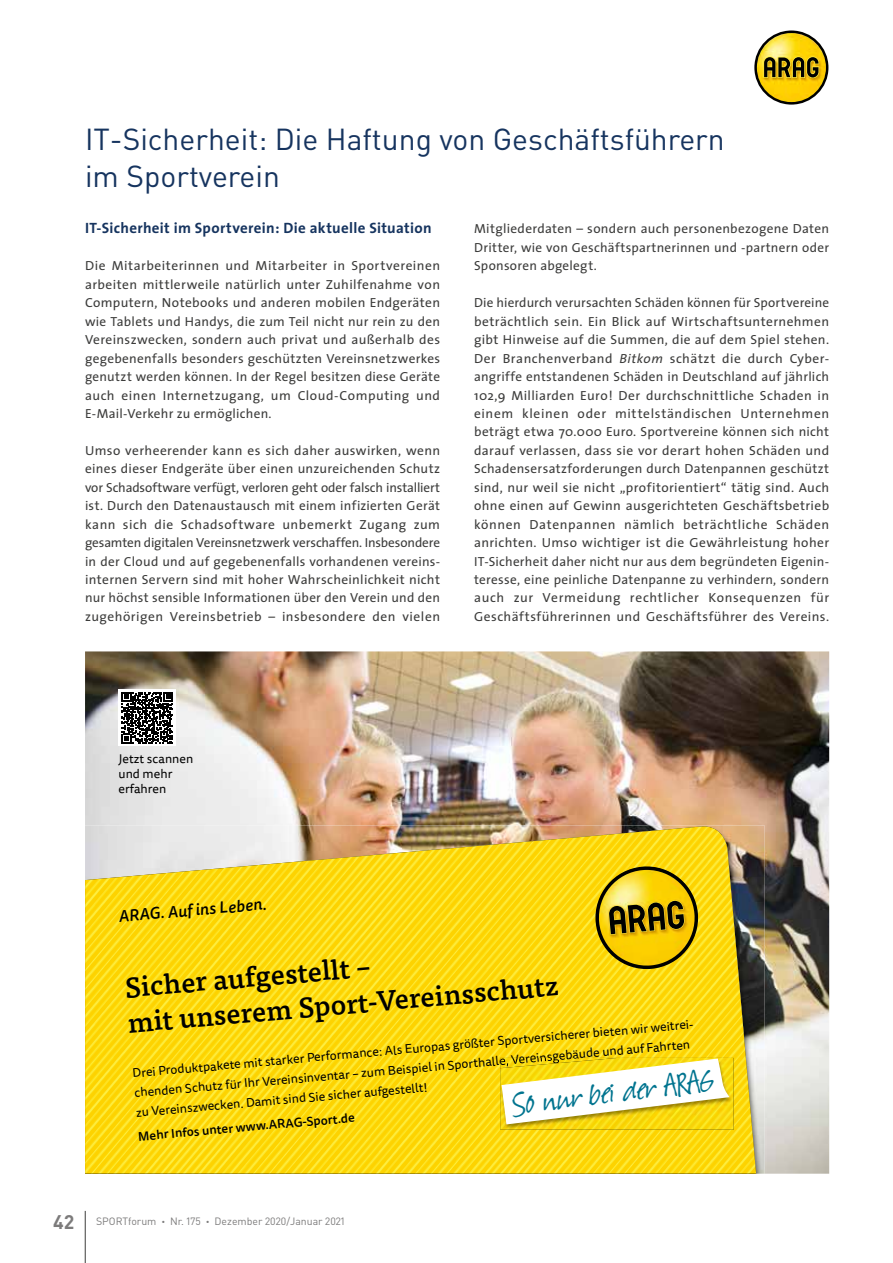
<style>
.page{position:relative;width:893px;height:1263px;background:#fff}
.page>*{position:absolute;margin:0;border:0;box-sizing:border-box;transform-origin:0 0}
.t1{font:37.95px "Suomi Hand Script";color:#00748f}
.t2{font:30px/36px "DINOT";color:#16345f}
.t3{font:500 27.9px/35.1px "Tisa OT";color:#000}
.t4{font:italic 500 16.05px "Tisa Sans OT";color:#000}
.t5{font:700 15px "The Sans";letter-spacing:.02em;color:#16345f}
.t6{font:13.2px/18.5px "The Sans";letter-spacing:.03em;color:#3c3c3b;text-align:justify}
.t7{font:12.45px/19.8px "Tisa Sans OT";letter-spacing:.005em;color:#000}
.t8{font:500 12.45px "Tisa Sans OT";color:#000}
.t9{font:10.5px "DINOT";color:#7c7b7b}
.s1{font-style:italic}
.s2{font-weight:700;font-size:19.5px}
.s3{font-weight:900}
</style>
<div class="page">
<hr style="left:85px;top:1211px;width:1px;height:52px;background:#3c3c3b">
<img style="left:85px;top:651px;width:744px;height:523px">
<img style="left:758px;top:877px;width:7px;height:297px">
<img style="left:85px;top:826px;width:671px;height:348px">
<svg style="left:593px;top:866px;width:107px;height:105px;background:#c8a912"></svg>
<svg style="left:118px;top:689px;width:58px;height:57px"></svg>
<svg style="left:122px;top:692px;width:51px;height:51px"></svg>
<img style="left:500px;top:1058px;width:234px;height:72px">
<img style="left:500px;top:1058px;width:2px;height:10px">
<svg style="left:502px;top:1058px;width:228px;height:66px"></svg>
<svg style="left:754px;top:31px;width:74px;height:74px"></svg>
<img style="left:757px;top:33px;width:69px;height:69px;border-radius:35px">
<svg style="left:763px;top:56px;width:56px;height:22px"></svg>
<h2 class="t2" style="left:85px;top:120px;width:641px">IT-Sicherheit: Die Haftung von Geschäftsführern im Sportverein</h2>
<p class="t5" style="left:85px;top:216px;width:348px">IT-Sicherheit im Sportverein: Die aktuelle Situation</p>
<p class="t6" style="left:85px;top:256px;width:357px">Die Mitarbeiterinnen und Mitarbeiter in Sportvereinen arbeiten mittlerweile natürlich unter Zuhilfenahme von Computern, Notebooks und anderen mobilen Endgeräten wie Tablets und Handys, die zum Teil nicht nur rein zu den Vereinszwecken, sondern auch privat und außerhalb des gegebenenfalls besonders geschützten Vereinsnetzwerkes genutzt werden können. In der Regel besitzen diese Geräte auch einen Internetzugang, um Cloud-Computing und E-Mail-Verkehr zu ermöglichen.</p>
<p class="t6" style="left:85px;top:441px;width:357px">Umso verheerender kann es sich daher auswirken, wenn eines dieser Endgeräte über einen unzureichenden Schutz vor Schadsoftware verfügt, verloren geht oder falsch installiert ist. Durch den Datenaustausch mit einem infizierten Gerät kann sich die Schadsoftware unbemerkt Zugang zum gesamten digitalen Vereinsnetzwerk verschaffen. Insbesondere in der Cloud und auf gegebenenfalls vorhandenen vereins&shy;internen Servern sind mit hoher Wahrscheinlichkeit nicht nur höchst sensible Informationen über den Verein und den zugehörigen Vereinsbetrieb – insbesondere den vielen</p>
<p class="t6" style="left:474px;top:219px;width:357px">Mitgliederdaten – sondern auch personenbezogene Daten Dritter, wie von Geschäftspartnerinnen und -partnern oder Sponsoren abgelegt.</p>
<p class="t6" style="left:474px;top:293px;width:357px">Die hierdurch verursachten Schäden können für Sportvereine beträchtlich sein. Ein Blick auf Wirtschaftsunternehmen gibt Hinweise auf die Summen, die auf dem Spiel stehen.<br>Der Branchenverband <span class="s1">Bitkom</span> schätzt die durch Cyber&shy;angriffe entstandenen Schäden in Deutschland auf jährlich 102,9 Milliarden Euro! Der durchschnittliche Schaden in einem kleinen oder mittelständischen Unternehmen beträgt etwa 70.000 Euro. Sportvereine können sich nicht darauf verlassen, dass sie vor derart hohen Schäden und Schadensersatzforderungen durch Datenpannen geschützt sind, nur weil sie nicht „profitorientiert“ tätig sind. Auch ohne einen auf Gewinn ausgerichteten Geschäftsbetrieb können Datenpannen nämlich beträchtliche Schäden anrichten. Umso wichtiger ist die Gewährleistung hoher IT-Sicherheit daher nicht nur aus dem begründeten Eigenin&shy;teresse, eine peinliche Datenpanne zu verhindern, sondern auch zur Vermeidung rechtlicher Konsequenzen für Geschäftsführerinnen und Geschäftsführer des Vereins.</p>
<p class="t7" style="left:118px;top:752px;width:76px;line-height:14.7px">Jetzt scannen und mehr erfahren</p>
<p class="t4" style="left:118px;top:906px;width:150px;rotate:-5deg">ARAG. Auf ins Leben.</p>
<h3 class="t3" style="left:123px;top:971px;width:433px;rotate:-5deg">Sicher aufgestellt –<br>mit unserem Sport-Vereinsschutz</h3>
<p class="t7" style="left:132px;top:1064px;width:566px;rotate:-5deg">Drei Produktpakete mit starker Performance: Als Europas größter Sportversicherer bieten wir weitrei&shy;chenden Schutz für Ihr Vereinsinventar – zum Beispiel in Sporthalle,Vereinsgebäude und auf Fahrten zu Vereinszwecken.Damit sind Sie sicher aufgestellt!</p>
<p class="t8" style="left:137px;top:1128px;width:219px;rotate:-5deg">Mehr Infos unter www.ARAG-Sport.de</p>
<h1 class="t1" style="left:511px;top:1086px;width:203px;rotate:-7deg">So nur bei der ARAG</h1>
<p class="t9" style="left:53px;top:1214px;width:293px"><span class="s2">42</span> SPORTforum <span class="s3">·</span> Nr. 175 <span class="s3">·</span> Dezember 2020/Januar 2021</p>
</div>
